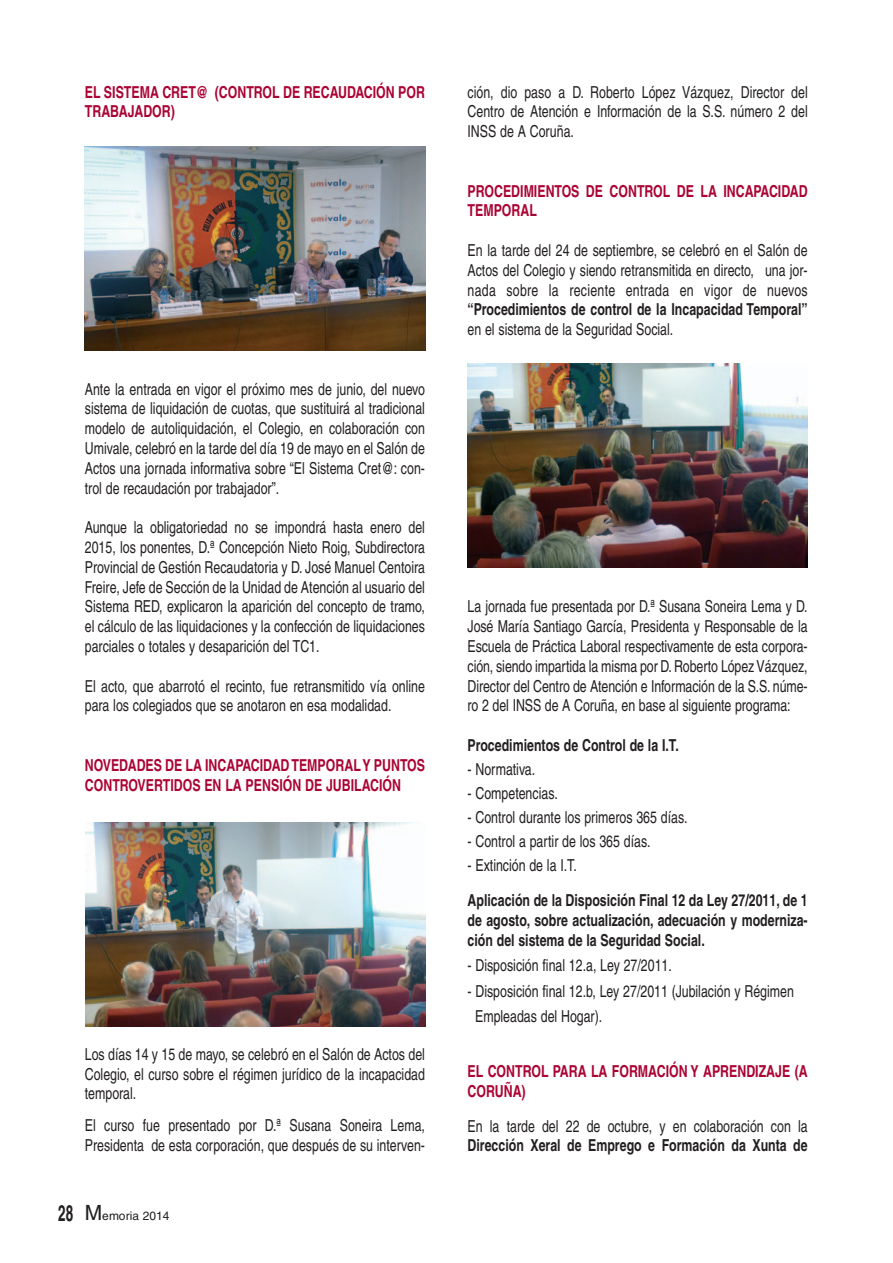
<style>
.page{position:relative;width:893px;height:1263px;background:#fff}
.page>*{position:absolute;margin:0;border:0;box-sizing:border-box;transform-origin:0 0}
.t1{font:16.5px/19.8px "Helvetica";color:#231f20;text-align:justify;scale:.75 1}
.t2{font:700 16.5px/19.8px "Helvetica";color:#231f20;text-align:justify;scale:.75 1}
.t3{font:700 16.5px/19.8px "Helvetica";color:#ab0333;scale:.75 1}
.t4{font:12px "Helvetica";color:#231f20}
.s1{font-weight:700;font-size:22.5px}
.s2{font-size:21px}
</style>
<div class="page">
<img style="left:85px;top:147px;width:340px;height:203px">
<img style="left:468px;top:363px;width:340px;height:204px">
<img style="left:85px;top:822px;width:340px;height:204px">
<p class="t3" style="left:85px;top:83px;width:455px">EL SISTEMA CRET@ (CONTROL DE RECAUDACIÓN POR<br>TRABAJADOR)</p>
<p class="t1" style="left:85px;top:380px;width:455px">Ante la entrada en vigor el próximo mes de junio, del nuevo sistema de liquidación de cuotas, que sustituirá al tradicional modelo de autoliquidación, el Colegio, en colaboración con Umivale, celebró en la tarde del día 19 de mayo en el Salón de Actos una jornada informativa sobre “El Sistema Cret@: con&shy;trol de recaudación por trabajador”.</p>
<p class="t1" style="left:85px;top:519px;width:455px">Aunque la obligatoriedad no se impondrá hasta enero del 2015, los ponentes, D.ª Concepción Nieto Roig, Subdirectora Provincial de Gestión Recaudatoria y D. José Manuel Centoira Freire, Jefe de Sección de la Unidad de Atención al usuario del Sistema RED, explicaron la aparición del concepto de tramo, el cálculo de las liquidaciones y la confección de liquidaciones parciales o totales y desaparición del TC1.</p>
<p class="t1" style="left:85px;top:677px;width:455px">El acto, que abarrotó el recinto, fue retransmitido vía online para los colegiados que se anotaron en esa modalidad.</p>
<p class="t3" style="left:85px;top:757px;width:455px">NOVEDADES DE LA INCAPACIDAD TEMPORAL Y PUNTOS<br>CONTROVERTIDOS EN LA PENSIÓN DE JUBILACIÓN</p>
<p class="t1" style="left:85px;top:1045px;width:455px">Los días 14 y 15 de mayo, se celebró en el Salón de Actos del Colegio, el curso sobre el régimen jurídico de la incapacidad temporal.</p>
<p class="t1" style="left:85px;top:1117px;width:455px">El curso fue presentado por D.ª Susana Soneira Lema,<br>Presidenta de esta corporación, que después de su interven-</p>
<p class="t4" style="left:58px;top:1211px;width:113px"><span class="s1">28</span> <span class="s2">M</span>emoria 2014</p>
<p class="t1" style="left:468px;top:83px;width:455px">ción, dio paso a D. Roberto López Vázquez, Director del Centro de Atención e Información de la S.S. número 2 del INSS de A Coruña.</p>
<p class="t3" style="left:468px;top:182px;width:455px">PROCEDIMIENTOS DE CONTROL DE LA INCAPACIDAD<br>TEMPORAL</p>
<p class="t1" style="left:468px;top:242px;width:455px">En la tarde del 24 de septiembre, se celebró en el Salón de Actos del Colegio y siendo retransmitida en directo, una jor&shy;nada sobre la reciente entrada en vigor de nuevos</p>
<p class="t2" style="left:468px;top:301px;width:455px">“Procedimientos de control de la Incapacidad Temporal”</p>
<p class="t1" style="left:468px;top:321px;width:276px">en el sistema de la Seguridad Social.</p>
<p class="t1" style="left:468px;top:598px;width:455px">La jornada fue presentada por D.ª Susana Soneira Lema y D.<br>José María Santiago García, Presidenta y Responsable de la Escuela de Práctica Laboral respectivamente de esta corpora&shy;ción, siendo impartida la misma por D. Roberto López Vázquez, Director del Centro de Atención e Información de la S.S. núme&shy;ro 2 del INSS de A Coruña, en base al siguiente programa:</p>
<p class="t2" style="left:468px;top:737px;width:283px">Procedimientos de Control de la I.T.</p>
<p class="t1" style="left:468px;top:761px;width:92px">- Normativa.</p>
<p class="t1" style="left:468px;top:785px;width:122px">- Competencias.</p>
<p class="t1" style="left:468px;top:809px;width:295px">- Control durante los primeros 365 días.</p>
<p class="t1" style="left:468px;top:833px;width:245px">- Control a partir de los 365 días.</p>
<p class="t1" style="left:468px;top:857px;width:147px">- Extinción de la I.T.</p>
<p class="t2" style="left:468px;top:892px;width:455px">Aplicación de la Disposición Final 12 da Ley 27/2011, de 1 de agosto, sobre actualización, adecuación y moderniza&shy;ción del sistema de la Seguridad Social.</p>
<p class="t1" style="left:468px;top:957px;width:274px">- Disposición final 12.a, Ley 27/2011.</p>
<p class="t1" style="left:475px;top:980px;width:427px;line-height:25.5px;text-indent:-8px">- Disposición final 12.b, Ley 27/2011 (Jubilación y Régimen<br>Empleadas del Hogar).</p>
<p class="t3" style="left:468px;top:1063px;width:455px">EL CONTROL PARA LA FORMACIÓN Y APRENDIZAJE (A<br>CORUÑA)</p>
<p class="t1" style="left:468px;top:1117px;width:455px">En la tarde del 22 de octubre, y en colaboración con la</p>
<p class="t2" style="left:468px;top:1137px;width:455px">Dirección Xeral de Emprego e Formación da Xunta de</p>
</div>
